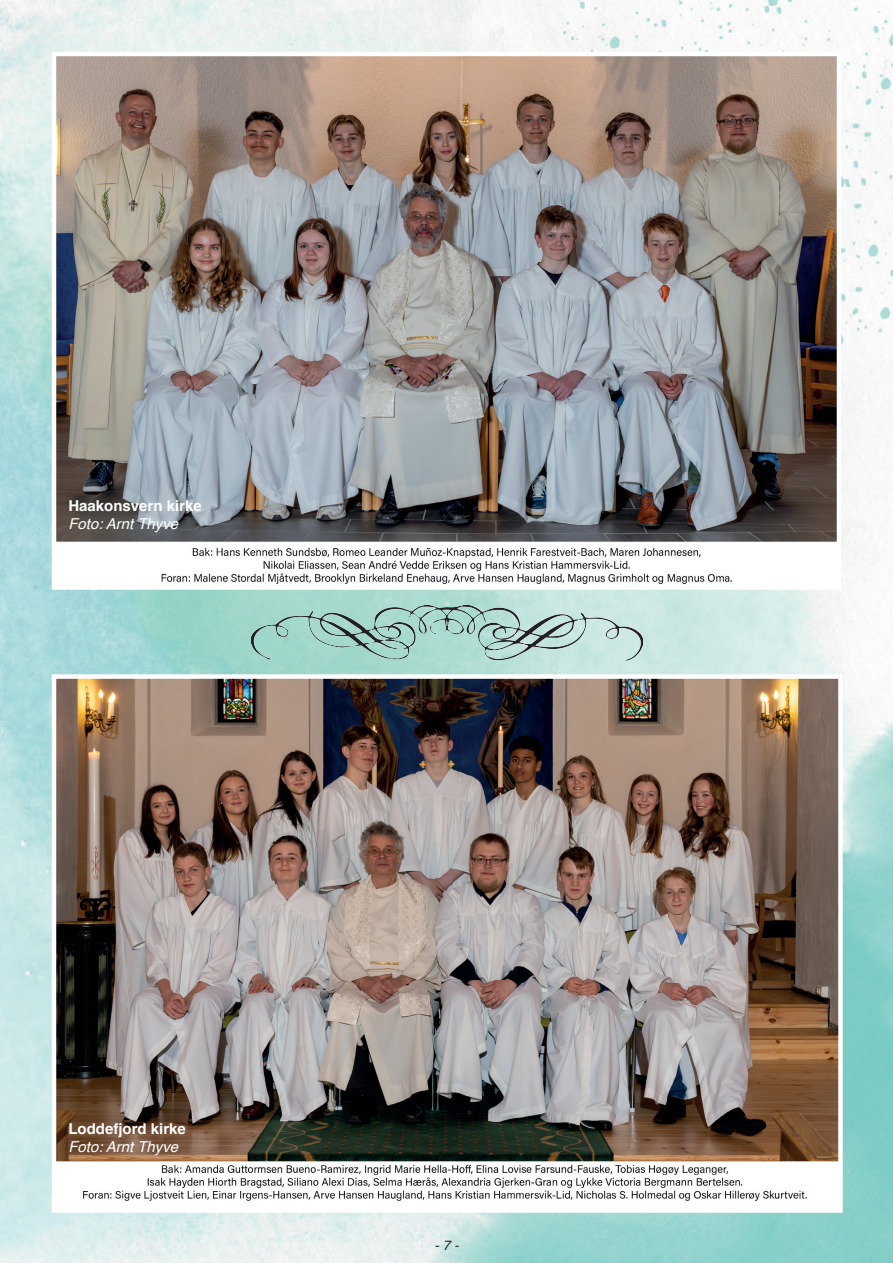
<style>
.page{position:relative;width:893px;height:1263px;background:#fff}
.page>*{position:absolute;margin:0;border:0;box-sizing:border-box;transform-origin:0 0}
.t1{font:700 15px "Helvetica";color:#fff}
.t2{font:italic 15px "Helvetica";color:#fff}
.t3{font:italic 13.5px "Helvetica";color:#231f20}
</style>
<div class="page">
<img style="left:0;top:0;width:893px;height:1263px">
<img style="left:57px;top:57px;width:779px;height:528px">
<div style="left:52px;top:52px;width:789px;height:538px;border:4px solid #fff"></div>
<img style="left:57px;top:679px;width:781px;height:529px">
<div style="left:52px;top:674px;width:791px;height:539px;border:4px solid #fff"></div>
<img style="left:251px;top:605px;width:391px;height:61px">
<p class="t1" style="left:68px;top:494px;width:135px">Haakonsvern kirke</p>
<p class="t2" style="left:68px;top:512px;width:111px">Foto: Arnt Thyve</p>
<p class="t1" style="left:68px;top:1117px;width:119px">Loddefjord kirke</p>
<p class="t2" style="left:68px;top:1135px;width:111px">Foto: Arnt Thyve</p>
<p class="t3" style="left:434px;top:1235px;width:26px">- 7 -</p>
</div>
